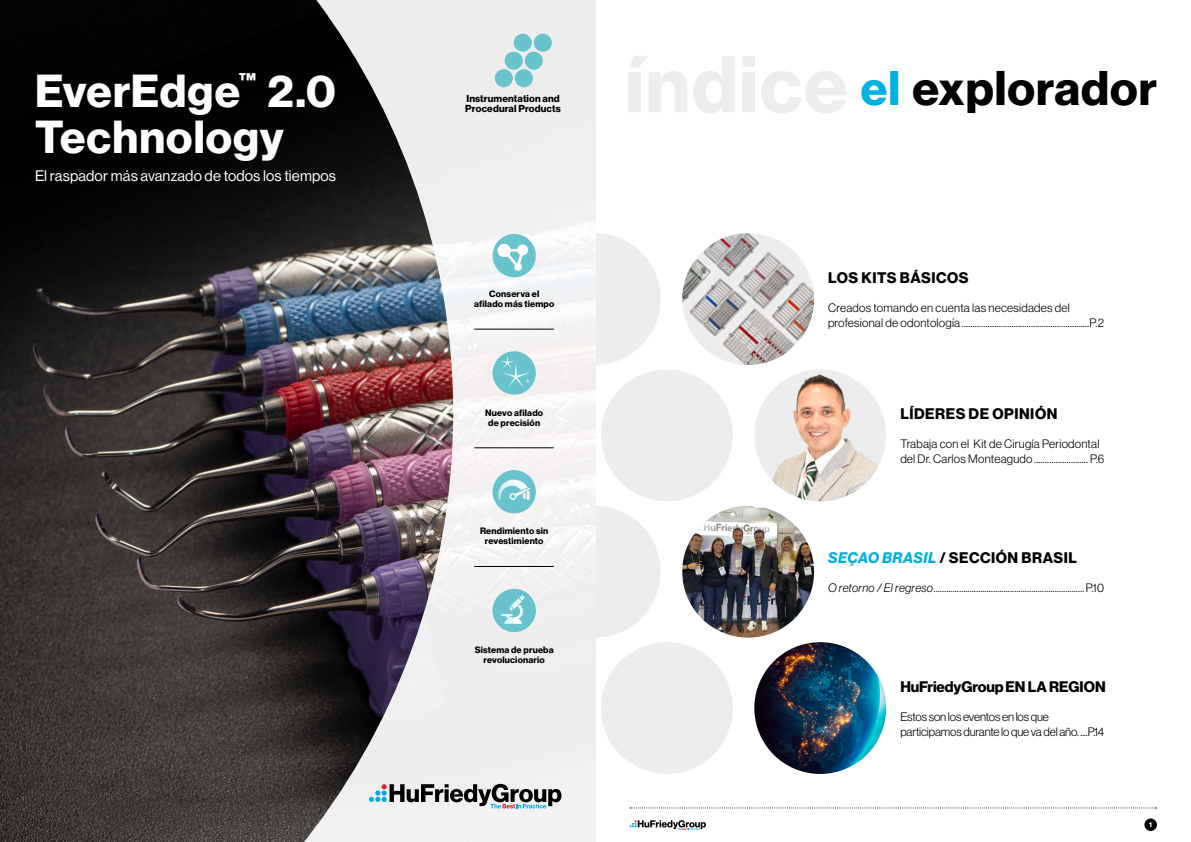
<style>
.page{position:relative;width:1191px;height:842px;background:#fff}
.page>*{position:absolute;margin:0;border:0;box-sizing:border-box;transform-origin:0 0}
.t1{font:47.6px "N Haas Grotesk DS Pro 75 Bd";letter-spacing:.02em;color:#000}
.t2{font:45.3px/46.5px "N Haas Grotesk DS Pro 75 Bd";letter-spacing:.025em;color:#fff}
.t3{font:15px "N Haas Grotesk DS Pro 75 Bd";letter-spacing:.035em;color:#000}
.t4{font:15px "N Haas Grotesk DS Pro 55 Rg";letter-spacing:.01em;color:#fff}
.t5{font:15px "N Haas Grotesk DS Pro 75 Bd";letter-spacing:-.01em;color:#000}
.t6{font:12px/15px "N Haas Grotesk DS Pro 45 Lt";letter-spacing:.02em;color:#000}
.t7{font:12px "N Haas Grotesk DS Pro 46 Lt It";letter-spacing:.02em;color:#000}
.t8{font:12px/15px "N Haas Grotesk DS Pro 45 Lt";letter-spacing:-.01em;color:#000}
.t9{font:10px "N Haas Grotesk DS Pro 75 Bd";letter-spacing:.015em;color:#000}
.t10{font:9.1px/10px "N Haas Grotesk DS Pro 75 Bd";letter-spacing:.02em;color:#000;text-align:center}
.t11{font:7px "N Haas Grotesk DS Pro 75 Bd";color:#fff}
.s1{color:#00b0e1}
.s2{font-family:"N Haas Grotesk DS Pro 76 Bd It";color:#00b0e1}
.s3{font-family:"N Haas Grotesk DS Pro 45 Lt"}
</style>
<div class="page">
<svg style="left:629px;top:820px;width:77px;height:10px"></svg>
<svg style="left:630px;top:807px;width:526px;height:1px"></svg>
<div style="left:1144px;top:818px;width:13px;height:13px;background:#000;border-radius:50%"></div>
<img style="left:757px;top:242px;width:49px;height:57px">
<img style="left:689px;top:262px;width:5px;height:7px">
<img style="left:694px;top:233px;width:76px;height:53px">
<img style="left:682px;top:269px;width:75px;height:79px">
<img style="left:711px;top:299px;width:79px;height:66px">
<img style="left:762px;top:272px;width:52px;height:78px">
<div style="left:529px;top:233px;width:132px;height:132px;background:#ededed;border-radius:50%"></div>
<div style="left:601px;top:369px;width:132px;height:132px;background:#ededed;border-radius:50%"></div>
<div style="left:601px;top:642px;width:132px;height:132px;background:#ededed;border-radius:50%"></div>
<div style="left:529px;top:506px;width:132px;height:132px;background:#ededed;border-radius:50%"></div>
<img style="left:0;top:0;width:297px;height:842px">
<img style="left:297px;top:0;width:298px;height:842px">
<img style="left:682px;top:506px;width:132px;height:132px;border-radius:66px">
<img style="left:754px;top:369px;width:132px;height:132px;border-radius:66px">
<img style="left:754px;top:642px;width:132px;height:132px;border-radius:66px">
<svg style="left:489px;top:231px;width:50px;height:49px"></svg>
<svg style="left:492px;top:351px;width:44px;height:44px"></svg>
<svg style="left:499px;top:355px;width:32px;height:34px"></svg>
<div style="left:492px;top:589px;width:44px;height:43px;background:#68c3cd;border-radius:50%"></div>
<svg style="left:501px;top:595px;width:24px;height:29px"></svg>
<div style="left:492px;top:470px;width:44px;height:43px;background:#68c3cd;border-radius:50%"></div>
<svg style="left:498px;top:480px;width:32px;height:20px"></svg>
<svg style="left:369px;top:784px;width:192px;height:24px"></svg>
<div style="left:515px;top:69px;width:18px;height:18px;background:#68c3cd;border-radius:50%"></div>
<div style="left:524px;top:52px;width:19px;height:18px;background:#68c3cd;border-radius:50%"></div>
<div style="left:534px;top:34px;width:18px;height:18px;background:#68c3cd;border-radius:50%"></div>
<div style="left:495px;top:69px;width:18px;height:18px;background:#68c3cd;border-radius:50%"></div>
<div style="left:504px;top:52px;width:19px;height:18px;background:#68c3cd;border-radius:50%"></div>
<svg style="left:513px;top:34px;width:19px;height:18px"></svg>
<hr style="left:474px;top:329px;width:80px;height:1px;background:#000">
<hr style="left:474px;top:447px;width:80px;height:1px;background:#000">
<hr style="left:474px;top:566px;width:80px;height:1px;background:#000">
<h2 class="t2" style="left:35px;top:68px;width:302px">EverEdge<sup>™</sup> 2.0<br>Technology</h2>
<p class="t4" style="left:35px;top:167px;width:302px">El raspador más avanzado de todos los tiempos</p>
<p class="t9" style="left:466px;top:92px;width:95px">Instrumentation and</p>
<p class="t9" style="left:465px;top:103px;width:97px">Procedural Products</p>
<p class="t10" style="left:474px;top:289px;width:82px">Conserva el afilado más tiempo</p>
<p class="t10" style="left:485px;top:407px;width:59px">Nuevo afilado de precisión</p>
<p class="t10" style="left:480px;top:526px;width:70px">Rendimiento sin revestimiento</p>
<p class="t10" style="left:475px;top:645px;width:80px">Sistema de prueba revolucionario</p>
<h1 class="t1" style="left:861px;top:61px;width:297px"><span class="s1">el</span> explorador</h1>
<p class="t3" style="left:828px;top:269px;width:142px">LOS KITS BÁSICOS</p>
<p class="t6" style="left:828px;top:300px;width:278px">Creados tomando en cuenta las necesidades del profesional de odontología ...........................................................P.2</p>
<p class="t3" style="left:900px;top:405px;width:158px">LÍDERES DE OPINIÓN</p>
<p class="t6" style="left:900px;top:437px;width:205px">Trabaja con el Kit de Cirugía Periodontal del Dr. Carlos Monteagudo ......................... P.6</p>
<p class="t3" style="left:828px;top:549px;width:250px"><span class="s2">SEÇAO BRASIL</span> / SECCIÓN BRASIL</p>
<p class="t7" style="left:828px;top:581px;width:278px">O retorno / El regreso.......................................................................<span class="s3">P.10</span></p>
<p class="t5" style="left:900px;top:678px;width:207px">HuFriedyGroup EN LA REGION</p>
<p class="t8" style="left:900px;top:709px;width:206px">Estos son los eventos en los que participamos durante lo que va del año. ....P.14</p>
<p class="t11" style="left:1149px;top:821px;width:4px">1</p>
</div>
